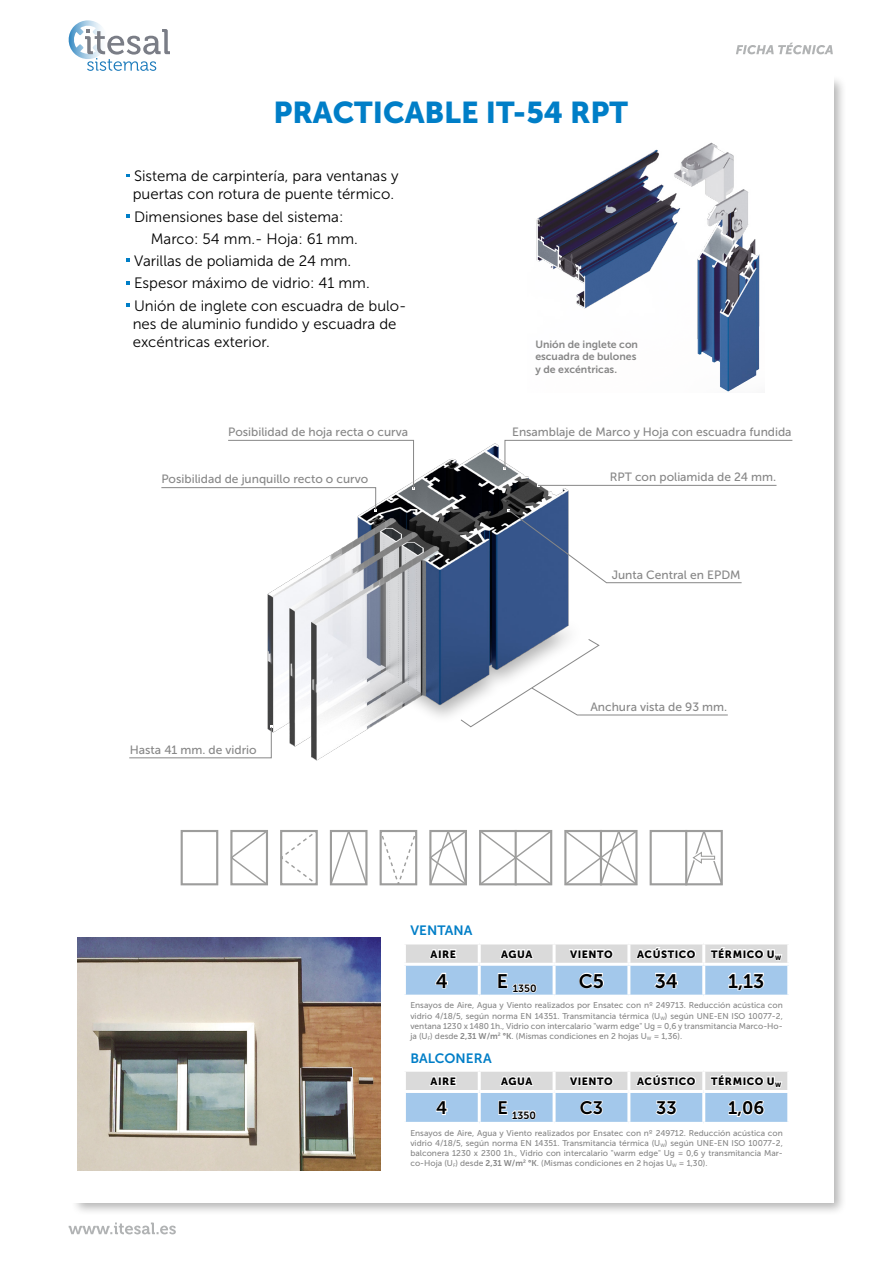
<style>
.page{position:relative;width:893px;height:1263px;background:#fff}
.page>*{position:absolute;margin:0;border:0;box-sizing:border-box;transform-origin:0 0}
.t1{font:30px "Museo Sans 900";color:#007ec7}
.t2{font:19.5px "Museo Sans 700";color:#000}
.t3{font:18px "Museo Sans 700";color:#000}
.t4{font:15px/18px "Museo Sans 300";color:#000}
.t5{font:13.5px "Museo Sans 700";letter-spacing:.005em;color:#007ec7}
.t6{font:12px "Museo Sans 500";color:#878787}
.t7{font:10.5px "Museo Sans 900";letter-spacing:.05em;color:#000}
.t8{font:10.5px/12.6px "Museo Sans 700";color:#878787}
.t9{font:10.5px "Museo Sans 700";color:#000}
.t10{font:8.4px/10.1px "Museo Sans 500";color:#878787;text-align:justify}
.s1{font-family:"Museo Sans 700"}
</style>
<div class="page">
<div style="left:70px;top:75px;width:777px;height:1141px;background:#000;opacity:.3"></div>
<div style="left:59px;top:67px;width:774px;height:1136px;background:#fff"></div>
<img style="left:228px;top:439px;width:380px;height:322px">
<img style="left:536px;top:142px;width:224px;height:250px">
<div style="left:181px;top:830px;width:37px;height:55px;border:2px solid #9d9d9c"></div>
<svg style="left:230px;top:830px;width:38px;height:55px"></svg>
<svg style="left:280px;top:830px;width:38px;height:55px"></svg>
<svg style="left:329px;top:830px;width:39px;height:55px"></svg>
<svg style="left:379px;top:830px;width:39px;height:55px"></svg>
<svg style="left:429px;top:830px;width:38px;height:55px"></svg>
<svg style="left:479px;top:830px;width:74px;height:55px"></svg>
<svg style="left:564px;top:830px;width:74px;height:55px"></svg>
<div style="left:650px;top:830px;width:73px;height:55px;border:2px solid #9d9d9c"></div>
<svg style="left:684px;top:830px;width:39px;height:55px"></svg>
<img style="left:77px;top:938px;width:304px;height:233px">
<svg style="left:126px;top:174px;width:4px;height:3px"></svg>
<svg style="left:126px;top:214px;width:4px;height:4px"></svg>
<svg style="left:126px;top:259px;width:4px;height:3px"></svg>
<svg style="left:126px;top:281px;width:4px;height:4px"></svg>
<svg style="left:126px;top:303px;width:4px;height:4px"></svg>
<svg style="left:406px;top:944px;width:381px;height:19px;background:#dcdcdc"></svg>
<svg style="left:406px;top:966px;width:381px;height:156px"></svg>
<hr style="left:403px;top:1069px;width:76px;height:3px;background:#fff">
<hr style="left:479px;top:1069px;width:75px;height:3px;background:#fff">
<hr style="left:554px;top:1069px;width:75px;height:3px;background:#fff">
<hr style="left:629px;top:1069px;width:75px;height:3px;background:#fff">
<hr style="left:702px;top:944px;width:3px;height:19px;background:#fff">
<hr style="left:704px;top:1069px;width:86px;height:3px;background:#fff">
<hr style="left:702px;top:1072px;width:3px;height:18px;background:#fff">
<hr style="left:478px;top:966px;width:3px;height:29px;background:#fff">
<hr style="left:553px;top:966px;width:3px;height:29px;background:#fff">
<hr style="left:627px;top:966px;width:3px;height:29px;background:#fff">
<hr style="left:702px;top:966px;width:3px;height:29px;background:#fff">
<hr style="left:403px;top:995px;width:76px;height:3px;background:#fff">
<hr style="left:479px;top:995px;width:75px;height:3px;background:#fff">
<hr style="left:554px;top:995px;width:75px;height:3px;background:#fff">
<hr style="left:629px;top:995px;width:75px;height:3px;background:#fff">
<hr style="left:704px;top:995px;width:86px;height:3px;background:#fff">
<hr style="left:478px;top:1093px;width:3px;height:29px;background:#fff">
<hr style="left:553px;top:1093px;width:3px;height:29px;background:#fff">
<hr style="left:627px;top:1093px;width:3px;height:29px;background:#fff">
<hr style="left:702px;top:1093px;width:3px;height:29px;background:#fff">
<hr style="left:478px;top:944px;width:3px;height:19px;background:#fff">
<hr style="left:553px;top:944px;width:3px;height:19px;background:#fff">
<hr style="left:627px;top:944px;width:3px;height:19px;background:#fff">
<hr style="left:478px;top:1072px;width:3px;height:18px;background:#fff">
<hr style="left:553px;top:1072px;width:3px;height:18px;background:#fff">
<hr style="left:627px;top:1072px;width:3px;height:18px;background:#fff">
<hr style="left:403px;top:1090px;width:76px;height:3px;background:#fff">
<hr style="left:479px;top:1090px;width:75px;height:3px;background:#fff">
<hr style="left:554px;top:1090px;width:75px;height:3px;background:#fff">
<hr style="left:629px;top:1090px;width:75px;height:3px;background:#fff">
<hr style="left:704px;top:1090px;width:86px;height:3px;background:#fff">
<svg style="left:428px;top:948px;width:29px;height:12px"></svg>
<svg style="left:498px;top:945px;width:37px;height:15px"></svg>
<svg style="left:568px;top:947px;width:46px;height:13px"></svg>
<svg style="left:635px;top:946px;width:62px;height:16px"></svg>
<svg style="left:434px;top:972px;width:15px;height:17px"></svg>
<svg style="left:497px;top:972px;width:40px;height:47px"></svg>
<svg style="left:578px;top:972px;width:27px;height:38px"></svg>
<svg style="left:653px;top:972px;width:26px;height:17px"></svg>
<svg style="left:709px;top:944px;width:74px;height:48px"></svg>
<svg style="left:428px;top:1075px;width:29px;height:12px"></svg>
<svg style="left:498px;top:1072px;width:37px;height:15px"></svg>
<svg style="left:568px;top:1075px;width:46px;height:12px"></svg>
<svg style="left:635px;top:1073px;width:62px;height:16px"></svg>
<svg style="left:435px;top:1099px;width:13px;height:17px"></svg>
<svg style="left:497px;top:1100px;width:40px;height:22px"></svg>
<svg style="left:579px;top:1100px;width:25px;height:17px"></svg>
<svg style="left:654px;top:1099px;width:23px;height:17px"></svg>
<svg style="left:709px;top:1028px;width:74px;height:90px"></svg>
<svg style="left:129px;top:726px;width:143px;height:33px"></svg>
<svg style="left:460px;top:638px;width:268px;height:90px"></svg>
<svg style="left:161px;top:440px;width:632px;height:163px"></svg>
<svg style="left:69px;top:1222px;width:107px;height:12px"></svg>
<svg style="left:736px;top:43px;width:97px;height:11px"></svg>
<svg style="left:68px;top:20px;width:102px;height:51px"></svg>
<p class="t1" style="left:273px;top:95px;width:356px">PRACTICABLE IT-54 RPT</p>
<p class="t4" style="left:133px;top:167px;width:267px">Sistema de carpintería, para ventanas y puertas con rotura de puente térmico.</p>
<p class="t4" style="left:134px;top:208px;width:211px">Dimensiones base del sistema:</p>
<p class="t4" style="left:151px;top:230px;width:209px">Marco: 54 mm.- Hoja: 61 mm.</p>
<p class="t4" style="left:134px;top:252px;width:219px">Varillas de poliamida de 24 mm.</p>
<p class="t4" style="left:134px;top:274px;width:237px">Espesor máximo de vidrio: 41 mm.</p>
<p class="t4" style="left:134px;top:297px;width:274px">Unión de inglete con escuadra de bulo-</p>
<p class="t4" style="left:133px;top:315px;width:265px">nes de aluminio fundido y escuadra de excéntricas exterior.</p>
<p class="t6" style="left:228px;top:425px;width:181px">Posibilidad de hoja recta o curva</p>
<p class="t6" style="left:161px;top:473px;width:208px">Posibilidad de junquillo recto o curvo</p>
<p class="t6" style="left:130px;top:743px;width:128px">Hasta 41 mm. de vidrio</p>
<p class="t8" style="left:535px;top:338px;width:104px">Unión de inglete con escuadra de bulones y de excéntricas.</p>
<p class="t6" style="left:512px;top:425px;width:281px">Ensamblaje de Marco y Hoja con escuadra fundida</p>
<p class="t6" style="left:610px;top:470px;width:168px">RPT con poliamida de 24 mm.</p>
<p class="t6" style="left:612px;top:568px;width:130px">Junta Central en EPDM</p>
<p class="t6" style="left:590px;top:700px;width:138px">Anchura vista de 93 mm.</p>
<p class="t5" style="left:410px;top:923px;width:64px">VENTANA</p>
<p class="t7" style="left:431px;top:948px;width:27px">AIRE</p>
<p class="t7" style="left:501px;top:948px;width:33px">AGUA</p>
<p class="t7" style="left:570px;top:948px;width:44px">VIENTO</p>
<p class="t7" style="left:637px;top:948px;width:60px">ACÚSTICO</p>
<p class="t7" style="left:711px;top:948px;width:72px">TÉRMICO U<sub>W</sub></p>
<p class="t2" style="left:436px;top:970px;width:14px">4</p>
<p class="t9" style="left:497px;top:982px;width:41px"><sup>E</sup> 1350</p>
<p class="t2" style="left:579px;top:970px;width:27px">C5</p>
<p class="t2" style="left:655px;top:970px;width:25px">34</p>
<p class="t2" style="left:728px;top:970px;width:38px">1,13</p>
<p class="t10" style="left:410px;top:1000px;width:374px">Ensayos de Aire, Agua y Viento realizados por Ensatec con nº 249713. Reducción acústica con vidrio 4/18/5, según norma EN 14351. Transmitancia térmica (U<sub>W</sub>) según UNE-EN ISO 10077-2, ventana 1230 x 1480 1h., Vidrio con intercalario "warm edge" Ug = 0,6 y transmitancia Marco-Ho&shy;ja (U<sub>F</sub>) desde <span class="s1">2,31 W/m</span> <sup>2</sup> <span class="s1">°K</span>. (Mismas condiciones en 2 hojas U<sub>W</sub> = 1,36).</p>
<p class="t5" style="left:410px;top:1050px;width:83px">BALCONERA</p>
<p class="t7" style="left:431px;top:1075px;width:27px">AIRE</p>
<p class="t7" style="left:501px;top:1075px;width:33px">AGUA</p>
<p class="t7" style="left:570px;top:1075px;width:44px">VIENTO</p>
<p class="t7" style="left:637px;top:1075px;width:60px">ACÚSTICO</p>
<p class="t7" style="left:711px;top:1075px;width:72px">TÉRMICO U<sub>W</sub></p>
<p class="t3" style="left:436px;top:1098px;width:13px">4</p>
<p class="t9" style="left:497px;top:1109px;width:40px"><sup>E</sup> 1350</p>
<p class="t3" style="left:580px;top:1098px;width:25px">C3</p>
<p class="t3" style="left:656px;top:1098px;width:22px">33</p>
<p class="t3" style="left:728px;top:1098px;width:38px">1,06</p>
<p class="t10" style="left:410px;top:1128px;width:374px">Ensayos de Aire, Agua y Viento realizados por Ensatec con nº 249712. Reducción acústica con vidrio 4/18/5, según norma EN 14351. Transmitancia térmica (U<sub>W</sub>) según UNE-EN ISO 10077-2, balconera 1230 x 2300 1h., Vidrio con intercalario "warm edge" Ug = 0,6 y transmitancia Mar&shy;co-Hoja (U<sub>F</sub>) desde <span class="s1">2,31 W/m</span> <sup>2</sup> <span class="s1">°K</span>. (Mismas condiciones en 2 hojas U<sub>W</sub> = 1,30).</p>
</div>
